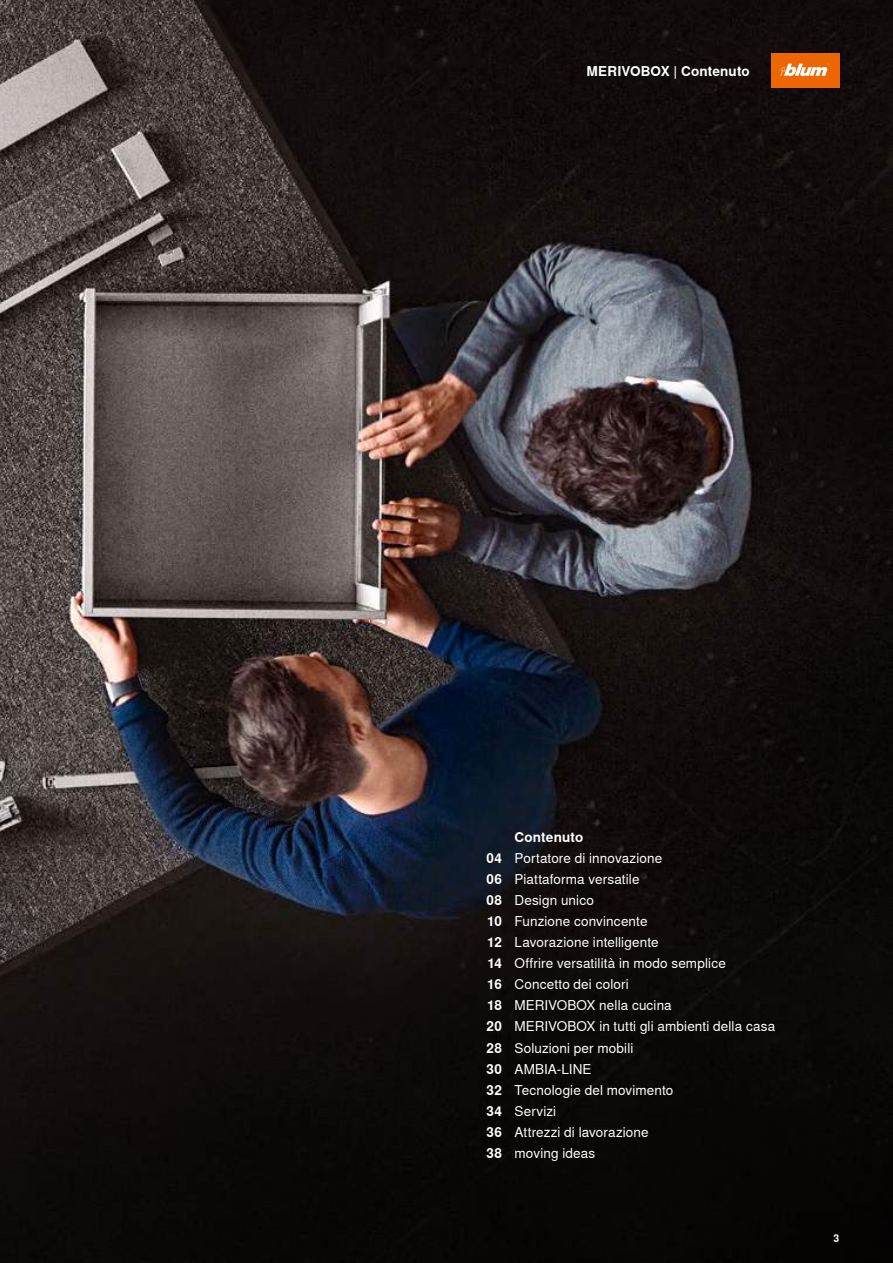
<style>
.page{position:relative;width:893px;height:1263px;background:#fff}
.page>*{position:absolute;margin:0;border:0;box-sizing:border-box;transform-origin:0 0}
.t1{font:13.5px/21px "Nimbus Sans Global";letter-spacing:.01em;color:#fff}
.t2{font:700 13.5px/21px "Nimbus Sans Global";letter-spacing:.01em;color:#fff;text-align:justify}
.t3{font:700 10.5px "Nimbus Sans Global";color:#fff}
</style>
<div class="page">
<img style="left:0;top:0;width:893px;height:1263px">
<svg style="left:0;top:59px;width:190px;height:1033px;background:#4d4443"></svg>
<div style="left:771px;top:54px;width:68px;height:34px;background:#ec6602"></div>
<svg style="left:780px;top:63px;width:49px;height:13px"></svg>
<svg style="left:202px;top:669px;width:99px;height:119px;background:#41302f"></svg>
<p class="t2" style="left:586px;top:60px;width:165px">MERIVOBOX | Contenuto</p>
<p class="t2" style="left:486px;top:848px;width:17px">04<br>06<br>08<br>10<br>12<br>14<br>16<br>18<br>20<br>28<br>30<br>32<br>34<br>36<br>38</p>
<p class="t2" style="left:515px;top:827px;width:70px">Contenuto</p>
<p class="t1" style="left:515px;top:848px;width:262px">Portatore di innovazione<br>Piattaforma versatile<br>Design unico<br>Funzione convincente<br>Lavorazione intelligente<br>Offrire versatilità in modo semplice<br>Concetto dei colori<br>MERIVOBOX nella cucina<br>MERIVOBOX in tutti gli ambienti della casa<br>Soluzioni per mobili<br>AMBIA-LINE<br>Tecnologie del movimento<br>Servizi<br>Attrezzi di lavorazione<br>moving ideas</p>
<p class="t3" style="left:833px;top:1232px;width:7px">3</p>
</div>
